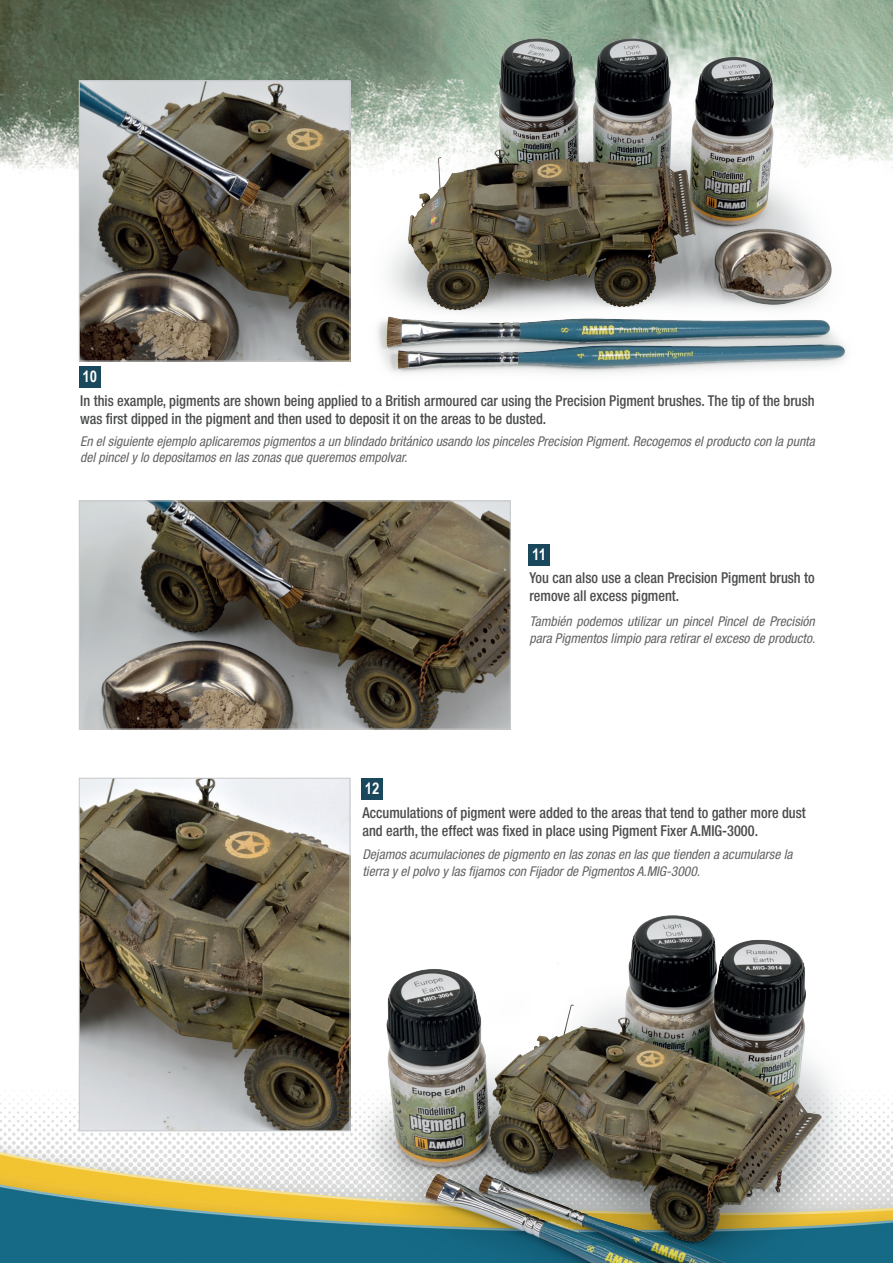
<style>
.page{position:relative;width:893px;height:1263px;background:#fff}
.page>*{position:absolute;margin:0;border:0;box-sizing:border-box;transform-origin:0 0}
.t1{font:700 16.05px "Arial Narrow";color:#fff}
.t2{font:500 condensed 15px/18px "Helvetica Neue LT Std";color:#4b4c4d;scale:.95 1}
.t3{font:italic condensed 13.5px/16.2px "Helvetica Neue LT Std";color:#636366}
</style>
<div class="page">
<img style="left:0;top:847px;width:893px;height:416px">
<img style="left:0;top:0;width:893px;height:362px">
<div style="left:79px;top:366px;width:21px;height:22px;background:#19485c"></div>
<div style="left:528px;top:544px;width:22px;height:21px;background:#19485c"></div>
<div style="left:361px;top:778px;width:22px;height:21px;background:#19485c"></div>
<img style="left:81px;top:82px;width:258px;height:277px">
<div style="left:79px;top:80px;width:271px;height:281px;border:1px solid #c7c8ca"></div>
<img style="left:81px;top:502px;width:428px;height:225px">
<div style="left:79px;top:500px;width:432px;height:229px;border:1px solid #c7c8ca"></div>
<img style="left:81px;top:780px;width:267px;height:349px">
<div style="left:79px;top:778px;width:271px;height:353px;border:1px solid #c7c8ca"></div>
<img style="left:850px;top:26px;width:30px;height:336px">
<img style="left:339px;top:26px;width:511px;height:348px">
<img style="left:832px;top:905px;width:48px;height:358px">
<img style="left:341px;top:905px;width:491px;height:358px">
<p class="t1" style="left:83px;top:364px;width:16px">10</p>
<p class="t2" style="left:80px;top:391px;width:775px">In this example, pigments are shown being applied to a British armoured car using the Precision Pigment brushes. The tip of the brush was first dipped in the pigment and then used to deposit it on the areas to be dusted.</p>
<p class="t3" style="left:80px;top:433px;width:736px">En el siguiente ejemplo aplicaremos pigmentos a un blindado británico usando los pinceles Precision Pigment. Recogemos el producto con la punta del pincel y lo depositamos en las zonas que queremos empolvar.</p>
<p class="t1" style="left:532px;top:542px;width:15px">11</p>
<p class="t2" style="left:529px;top:569px;width:302px">You can also use a clean Precision Pigment brush to remove all excess pigment.</p>
<p class="t1" style="left:365px;top:776px;width:16px">12</p>
<p class="t3" style="left:529px;top:614px;width:287px">También podemos utilizar un pincel Pincel de Precisión para Pigmentos limpio para retirar el exceso de producto.</p>
<p class="t2" style="left:362px;top:803px;width:468px">Accumulations of pigment were added to the areas that tend to gather more dust and earth, the effect was fixed in place using Pigment Fixer A.MIG-3000.</p>
<p class="t3" style="left:362px;top:847px;width:431px">Dejamos acumulaciones de pigmento en las zonas en las que tienden a acumularse la tierra y el polvo y las fijamos con Fijador de Pigmentos A.MIG-3000.</p>
</div>
